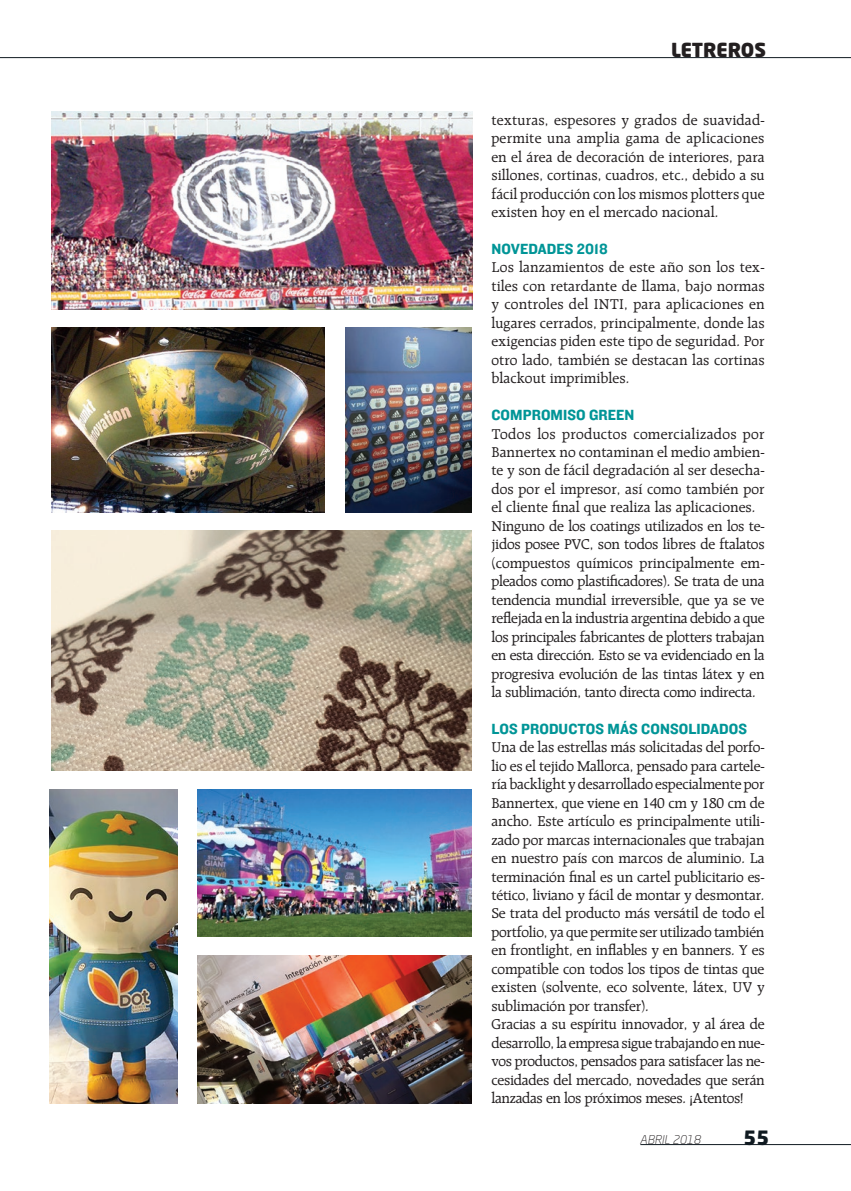
<style>
.page{position:relative;width:851px;height:1191px;background:#fff}
.page>*{position:absolute;margin:0;border:0;box-sizing:border-box;transform-origin:0 0}
.t1{font:900 19.5px "Neo Sans Std";color:#101a21}
.t2{font:900 19.05px "Neo Sans Std";color:#231f20}
.texto{font:15.3px/18.5px "Raleigh";color:#231f20;text-align:justify}
.texto-2{font:15.3px "Knockout HTF51 Middleweight";letter-spacing:.005em;color:#009597}
.t3{font:italic 300 12px "Neo Sans Std";color:#231f20}
</style>
<div class="page">
<hr style="left:0;top:57px;width:850px;height:1px;background:#101a21">
<hr style="left:640px;top:1144px;width:210px;height:1px;background:#101a21">
<img style="left:52px;top:531px;width:419px;height:239px">
<img style="left:51px;top:327px;width:273px;height:185px">
<img style="left:197px;top:789px;width:274px;height:148px">
<img style="left:197px;top:955px;width:274px;height:148px">
<img style="left:50px;top:789px;width:127px;height:314px">
<img style="left:345px;top:327px;width:126px;height:185px">
<img style="left:52px;top:112px;width:421px;height:197px">
<p class="t2" style="left:671px;top:38px;width:96px">LETREROS</p>
<p class="texto" style="left:491px;top:111px;width:275px">texturas, espesores y grados de suavidad&shy;permite una amplia gama de aplicaciones en el área de decoración de interiores, para sillones, cortinas, cuadros, etc., debido a su fácil producción con los mismos plotters que existen hoy en el mercado nacional.</p>
<p class="texto-2" style="left:491px;top:240px;width:118px">NOVEDADES 2018</p>
<p class="texto" style="left:491px;top:258px;width:275px">Los lanzamientos de este año son los tex&shy;tiles con retardante de llama, bajo normas y controles del INTI, para aplicaciones en lugares cerrados, principalmente, donde las exigencias piden este tipo de seguridad. Por otro lado, también se destacan las cortinas blackout imprimibles.</p>
<p class="texto-2" style="left:491px;top:407px;width:144px">COMPROMISO GREEN</p>
<p class="texto" style="left:491px;top:424px;width:274px">Todos los productos comercializados por Bannertex no contaminan el medio ambien&shy;te y son de fácil degradación al ser desecha&shy;dos por el impresor, así como también por el cliente final que realiza las aplicaciones.</p>
<p class="texto" style="left:491px;top:516px;width:275px">Ninguno de los coatings utilizados en los te&shy;jidos posee PVC, son todos libres de ftalatos (compuestos químicos principalmente em&shy;pleados como plastificadores). Se trata de una tendencia mundial irreversible, que ya se ve reflejada en la industria argentina debido a que los principales fabricantes de plotters trabajan en esta dirección. Esto se va evidenciado en la progresiva evolución de las tintas látex y en la sublimación, tanto directa como indirecta.</p>
<p class="texto-2" style="left:491px;top:720px;width:257px">LOS PRODUCTOS MÁS CONSOLIDADOS</p>
<p class="texto" style="left:491px;top:738px;width:275px">Una de las estrellas más solicitadas del porfo&shy;lio es el tejido Mallorca, pensado para cartele&shy;ría backlight y desarrollado especialmente por Bannertex, que viene en 140 cm y 180 cm de ancho. Este artículo es principalmente utili&shy;zado por marcas internacionales que trabajan en nuestro país con marcos de aluminio. La terminación final es un cartel publicitario es&shy;tético, liviano y fácil de montar y desmontar.<br>Se trata del producto más versátil de todo el portfolio, ya que permite ser utilizado también en frontlight, en inflables y en banners. Y es compatible con todos los tipos de tintas que existen (solvente, eco solvente, látex, UV y sublimación por transfer).</p>
<p class="texto" style="left:491px;top:1015px;width:275px">Gracias a su espíritu innovador, y al área de desarrollo, la empresa sigue trabajando en nue&shy;vos productos, pensados para satisfacer las ne&shy;cesidades del mercado, novedades que serán lanzadas en los próximos meses. ¡Atentos!</p>
<p class="t3" style="left:639px;top:1133px;width:62px">ABRIL 2018</p>
<p class="t1" style="left:743px;top:1124px;width:27px">55</p>
</div>
